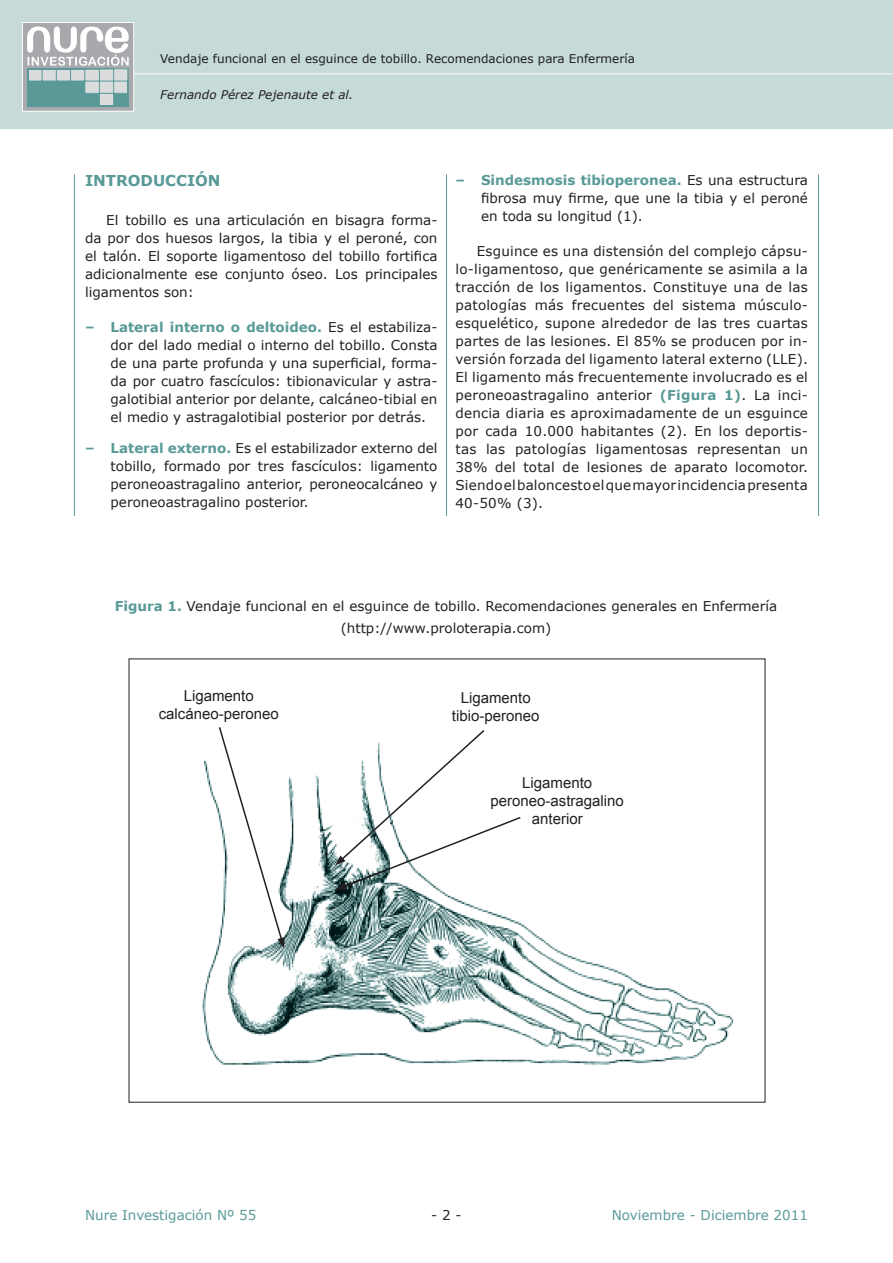
<style>
.page{position:relative;width:893px;height:1263px;background:#fff}
.page>*{position:absolute;margin:0;border:0;box-sizing:border-box;transform-origin:0 0}
.t1{font:18px "Times";color:#fff}
.t2{font:15px/18px "Arial";color:#231f20;text-align:center}
.t3{font:700 15px "Verdana";color:#599a98}
.t4{font:13.5px/18px "Verdana";color:#231f20;text-align:justify}
.t5{font:13.5px "Verdana";color:#599a98}
.t6{font:12px "Verdana";color:#231f20}
.t7{font:italic 12px "Verdana";color:#231f20}
.s1{font-weight:700;color:#599a98}
</style>
<div class="page">
<div style="left:0;top:0;width:893px;height:128px;background:#c5dad9"></div>
<div style="left:22px;top:23px;width:112px;height:88px;background:#a8a9ad"></div>
<svg style="left:27px;top:27px;width:102px;height:80px"></svg>
<div style="left:22px;top:22px;width:112px;height:90px;border:1px solid #fff"></div>
<hr style="left:446px;top:174px;width:1px;height:987px;background:#599a98">
<hr style="left:74px;top:174px;width:1px;height:987px;background:#599a98">
<hr style="left:818px;top:174px;width:1px;height:987px;background:#599a98">
<div style="left:52px;top:517px;width:789px;height:662px;background:#fff"></div>
<img style="left:202px;top:760px;width:532px;height:305px">
<svg style="left:218px;top:727px;width:67px;height:221px"></svg>
<svg style="left:335px;top:730px;width:187px;height:160px"></svg>
<p class="t6" style="left:160px;top:51px;width:476px">Vendaje funcional en el esguince de tobillo. Recomendaciones para Enfermería</p>
<p class="t7" style="left:160px;top:87px;width:194px">Fernando Pérez Pejenaute et al.</p>
<h1 class="t1" style="left:56px;top:56px;width:838px">_____________________________________________________________________________________________</h1>
<p class="t3" style="left:85px;top:171px;width:137px">Introducción</p>
<p class="t4" style="left:85px;top:211px;width:354px;text-indent:21px">El tobillo es una articulación en bisagra forma&shy;da por dos huesos largos, la tibia y el peroné, con el talón. El soporte ligamentoso del tobillo fortifica adicionalmente ese conjunto óseo. Los principales ligamentos son:</p>
<p class="t4" style="left:111px;top:318px;width:328px;text-indent:-26px"><span class="s1">– Lateral interno o deltoideo.</span> Es el estabiliza&shy;dor del lado medial o interno del tobillo. Consta de una parte profunda y una superficial, forma&shy;da por cuatro fascículos: tibionavicular y astra&shy;galotibial anterior por delante, calcáneo-tibial en el medio y astragalotibial posterior por detrás.</p>
<p class="t4" style="left:111px;top:438px;width:328px;text-indent:-26px"><span class="s1">– Lateral externo.</span> Es el estabilizador externo del tobillo, formado por tres fascículos: ligamento peroneoastragalino anterior, peroneocalcáneo y peroneoastragalino posterior.</p>
<p class="t4" style="left:481px;top:170px;width:328px;text-indent:-26px"><span class="s1">– Sindesmosis tibioperonea.</span> Es una estructura fibrosa muy firme, que une la tibia y el peroné en toda su longitud (1).</p>
<p class="t4" style="left:455px;top:241px;width:354px;text-indent:21px">Esguince es una distensión del complejo cápsu&shy;lo-ligamentoso, que genéricamente se asimila a la tracción de los ligamentos. Constituye una de las patologías más frecuentes del sistema músculo&shy;esquelético, supone alrededor de las tres cuartas partes de las lesiones. El 85% se producen por in&shy;versión forzada del ligamento lateral externo (LLE).<br>El ligamento más frecuentemente involucrado es el peroneoastragalino anterior <span class="s1">(Figura 1)</span>. La inci&shy;dencia diaria es aproximadamente de un esguince por cada 10.000 habitantes (2). En los deportis&shy;tas las patologías ligamentosas representan un 38% del total de lesiones de aparato locomotor.<br>Siendo el baloncesto el que mayor incidencia presenta 40-50% (3).</p>
<p class="t4" style="left:115px;top:594px;width:664px;line-height:22.2px;text-align:center"><span class="s1">Figura 1.</span> Vendaje funcional en el esguince de tobillo. Recomendaciones generales en Enfermería (http://www.proloterapia.com)</p>
<p class="t2" style="left:159px;top:687px;width:122px">Ligamento calcáneo-peroneo</p>
<p class="t2" style="left:452px;top:689px;width:89px">Ligamento tibio-peroneo</p>
<p class="t2" style="left:491px;top:774px;width:135px">Ligamento peroneo-astragalino anterior</p>
<p class="t5" style="left:85px;top:1207px;width:173px">Nure Investigación Nº 55</p>
<p class="t4" style="left:431px;top:1206px;width:32px">- 2 -</p>
<p class="t5" style="left:612px;top:1207px;width:198px">Noviembre - Diciembre 2011</p>
</div>
